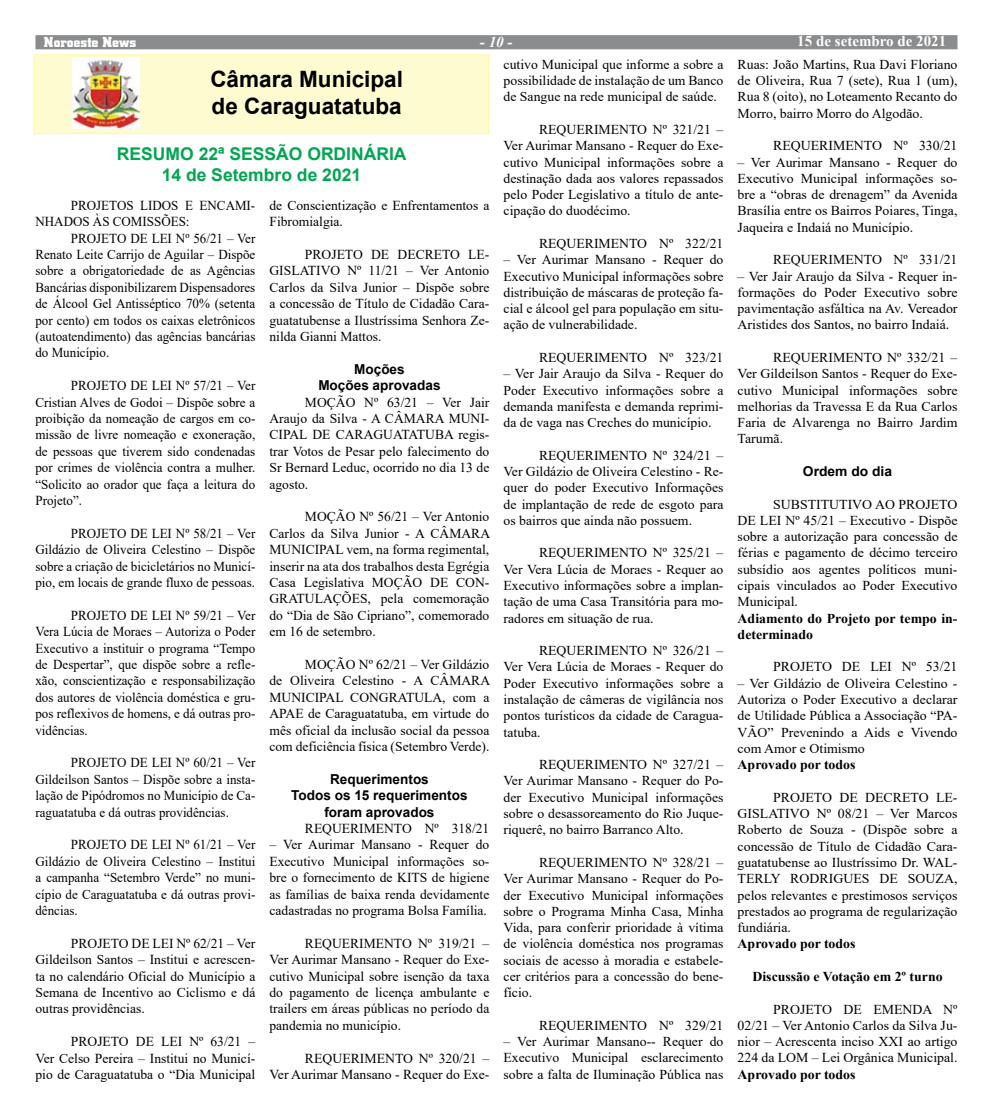
<style>
.page{position:relative;width:993px;height:1117px;background:#fff}
.page>*{position:absolute;margin:0;border:0;box-sizing:border-box;transform-origin:0 0}
.t1{font:700 22.5px/27px "Arial";color:#000}
.t2{font:700 17.5px/21px "Arial";color:#00a651;text-align:center}
.t3{font:700 15px "Times New Roman";color:#fff}
.t4{font:700 15px "City D";letter-spacing:.005em;color:#fff}
.t5{font:italic 700 15px "Times New Roman";color:#fff}
.t6{font:13.62px/16.2px "Times New Roman";color:#000;text-align:justify}
.t7{font:13.62px/16.4px "Times New Roman";color:#000;text-align:justify;scale:.95 1}
.t8{font:700 13.62px/16.2px "Times New Roman";color:#000}
.t9{font:700 13.62px/16.4px "Arial";color:#000;text-align:center}
</style>
<div class="page">
<div style="left:34px;top:54px;width:455px;height:80px;background:#fffbd0;border:1px solid #fff8aa"></div>
<img style="left:72px;top:58px;width:67px;height:70px">
<div style="left:35px;top:35px;width:922px;height:14px;background:#8a8c8e;border:1px solid #8a8c8e"></div>
<p class="t3" style="left:797px;top:31px;width:150px">15 de setembro de 2021</p>
<p class="t5" style="left:480px;top:31px;width:34px">- 10 -</p>
<p class="t3" style="left:790px;top:31px;width:62px">08 de nov</p>
<p class="t3" style="left:929px;top:31px;width:16px">18</p>
<p class="t4" style="left:44px;top:34px;width:94px">Noroeste News</p>
<p class="t5" style="left:473px;top:31px;width:34px">- 04 -</p>
<h1 class="t1" style="left:210px;top:65px;width:194px">Câmara Municipal de Caraguatatuba</h1>
<p class="t2" style="left:117px;top:144px;width:291px">RESUMO 22ª SESSÃO ORDINÁRIA<br>14 de Setembro de 2021</p>
<p class="t7" style="left:35px;top:196px;width:233px;text-indent:35px">PROJETOS LIDOS E ENCAMI-<br>NHADOS ÀS COMISSÕES:</p>
<p class="t7" style="left:35px;top:229px;width:233px;text-indent:35px">PROJETO DE LEI Nº 56/21 – Ver Renato Leite Carrijo de Aguilar – Dispõe sobre a obrigatoriedade de as Agências Bancárias disponibilizarem Dispensadores de Álcool Gel Antisséptico 70% (setenta por cento) em todos os caixas eletrônicos (autoatendimento) das agências bancárias do Município.</p>
<p class="t7" style="left:35px;top:377px;width:233px;text-indent:35px">PROJETO DE LEI Nº 57/21 – Ver Cristian Alves de Godoi – Dispõe sobre a proibição da nomeação de cargos em co&shy;missão de livre nomeação e exoneração, de pessoas que tiverem sido condenadas por crimes de violência contra a mulher. “Solicito ao orador que faça a leitura do Projeto”.</p>
<p class="t7" style="left:35px;top:524px;width:233px;text-indent:35px">PROJETO DE LEI Nº 58/21 – Ver Gildázio de Oliveira Celestino – Dispõe sobre a criação de bicicletários no Municí&shy;pio, em locais de grande fluxo de pessoas.</p>
<p class="t7" style="left:35px;top:606px;width:233px;text-indent:35px">PROJETO DE LEI Nº 59/21 – Ver Vera Lúcia de Moraes – Autoriza o Poder Executivo a instituir o programa “Tempo de Despertar”, que dispõe sobre a refle&shy;xão, conscientização e responsabilização dos autores de violência doméstica e gru&shy;pos reflexivos de homens, e dá outras pro&shy;vidências.</p>
<p class="t7" style="left:35px;top:754px;width:233px;text-indent:35px">PROJETO DE LEI Nº 60/21 – Ver Gildeilson Santos – Dispõe sobre a insta&shy;lação de Pipódromos no Município de Ca&shy;raguatatuba e dá outras providências.</p>
<p class="t7" style="left:35px;top:836px;width:233px;text-indent:35px">PROJETO DE LEI Nº 61/21 – Ver Gildázio de Oliveira Celestino – Institui a campanha “Setembro Verde” no muni&shy;cípio de Caraguatatuba e dá outras provi&shy;dências.</p>
<p class="t6" style="left:35px;top:934px;width:221px;text-indent:35px">PROJETO DE LEI Nº 62/21 – Ver Gildeilson Santos – Institui e acrescen&shy;ta no calendário Oficial do Município a Semana de Incentivo ao Ciclismo e dá outras providências.</p>
<p class="t6" style="left:35px;top:1032px;width:221px;text-indent:35px">PROJETO DE LEI Nº 63/21 – Ver Celso Pereira – Institui no Municí&shy;pio de Caraguatatuba o “Dia Municipal</p>
<p class="t6" style="left:269px;top:196px;width:221px">de Conscientização e Enfrentamentos a<br>Fibromialgia.</p>
<p class="t6" style="left:269px;top:246px;width:221px;text-indent:35px">PROJETO DE DECRETO LE-GISLATIVO Nº 11/21 – Ver Antonio Carlos da Silva Junior – Dispõe sobre a concessão de Título de Cidadão Cara&shy;guatatubense a Ilustríssima Senhora Ze&shy;nilda Gianni Mattos.</p>
<p class="t9" style="left:318px;top:361px;width:124px">Moções<br>Moções aprovadas</p>
<p class="t6" style="left:269px;top:393px;width:221px;text-indent:35px">MOÇÃO Nº 63/21 – Ver Jair Araujo da Silva - A CÂMARA MUNI-CIPAL DE CARAGUATATUBA regis&shy;trar Votos de Pesar pelo falecimento do Sr Bernard Leduc, ocorrido no dia 13 de agosto.</p>
<p class="t6" style="left:269px;top:508px;width:222px;text-indent:35px">MOÇÃO Nº 56/21 – Ver Antonio Carlos da Silva Junior - A CÂMARA MUNICIPAL vem, na forma regimental, inserir na ata dos trabalhos desta Egrégia Casa Legislativa MOÇÃO DE CON-GRATULAÇÕES, pela comemoração do “Dia de São Cipriano”, comemorado em 16 de setembro.</p>
<p class="t6" style="left:269px;top:655px;width:222px;text-indent:35px">MOÇÃO Nº 62/21 – Ver Gildázio de Oliveira Celestino - A CÂMARA MUNICIPAL CONGRATULA, com a APAE de Caraguatatuba, em virtude do mês oficial da inclusão social da pessoa com deficiência física (Setembro Verde).</p>
<p class="t9" style="left:291px;top:770px;width:178px">Requerimentos<br>Todos os 15 requerimentos foram aprovados</p>
<p class="t6" style="left:305px;top:819px;width:186px">REQUERIMENTO Nº 318/21</p>
<p class="t6" style="left:269px;top:836px;width:221px">– Ver Aurimar Mansano - Requer do Executivo Municipal informações so&shy;bre o fornecimento de KITS de higiene as famílias de baixa renda devidamente cadastradas no programa Bolsa Família.</p>
<p class="t6" style="left:269px;top:934px;width:221px;text-indent:35px">REQUERIMENTO Nº 319/21 – Ver Aurimar Mansano - Requer do Exe&shy;cutivo Municipal sobre isenção da taxa do pagamento de licença ambulante e trailers em áreas públicas no período da pandemia no município.</p>
<p class="t6" style="left:269px;top:1049px;width:221px;text-align:right">REQUERIMENTO Nº 320/21 –<br>Ver Aurimar Mansano - Requer do Exe-</p>
<p class="t6" style="left:503px;top:56px;width:221px">cutivo Municipal que informe a sobre a possibilidade de instalação de um Banco de Sangue na rede municipal de saúde.</p>
<p class="t6" style="left:503px;top:121px;width:221px;text-indent:35px">REQUERIMENTO Nº 321/21 – Ver Aurimar Mansano - Requer do Exe&shy;cutivo Municipal informações sobre a destinação dada aos valores repassados pelo Poder Legislativo a título de ante&shy;cipação do duodécimo.</p>
<p class="t6" style="left:539px;top:235px;width:186px">REQUERIMENTO Nº 322/21</p>
<p class="t6" style="left:503px;top:251px;width:221px">– Ver Aurimar Mansano - Requer do Executivo Municipal informações sobre distribuição de máscaras de proteção fa&shy;cial e álcool gel para população em situ&shy;ação de vulnerabilidade.</p>
<p class="t6" style="left:539px;top:349px;width:186px">REQUERIMENTO Nº 323/21</p>
<p class="t6" style="left:503px;top:365px;width:221px">– Ver Jair Araujo da Silva - Requer do Poder Executivo informações sobre a demanda manifesta e demanda reprimi&shy;da de vaga nas Creches do município.</p>
<p class="t6" style="left:503px;top:446px;width:221px;text-indent:35px">REQUERIMENTO Nº 324/21 – Ver Gildázio de Oliveira Celestino - Re&shy;quer do poder Executivo Informações de implantação de rede de esgoto para os bairros que ainda não possuem.</p>
<p class="t6" style="left:503px;top:544px;width:221px;text-indent:35px">REQUERIMENTO Nº 325/21 – Ver Vera Lúcia de Moraes - Requer ao Executivo informações sobre a implan&shy;tação de uma Casa Transitória para mo&shy;radores em situação de rua.</p>
<p class="t6" style="left:503px;top:642px;width:221px;text-indent:35px">REQUERIMENTO Nº 326/21 – Ver Vera Lúcia de Moraes - Requer do Poder Executivo informações sobre a instalação de câmeras de vigilância nos pontos turísticos da cidade de Caragua&shy;tatuba.</p>
<p class="t6" style="left:503px;top:755px;width:221px;text-indent:35px">REQUERIMENTO Nº 327/21 – Ver Aurimar Mansano - Requer do Po&shy;der Executivo Municipal informações sobre o desassoreamento do Rio Juque&shy;riquerê, no bairro Barranco Alto.</p>
<p class="t6" style="left:503px;top:853px;width:221px;text-indent:35px">REQUERIMENTO Nº 328/21 – Ver Aurimar Mansano - Requer do Po&shy;der Executivo Municipal informações sobre o Programa Minha Casa, Minha Vida, para conferir prioridade à vítima de violência doméstica nos programas sociais de acesso à moradia e estabele&shy;cer critérios para a concessão do bene&shy;fício.</p>
<p class="t6" style="left:539px;top:1016px;width:186px">REQUERIMENTO Nº 329/21</p>
<p class="t6" style="left:503px;top:1032px;width:221px">– Ver Aurimar Mansano-- Requer do Executivo Municipal esclarecimento sobre a falta de Iluminação Pública nas</p>
<p class="t6" style="left:737px;top:56px;width:221px">Ruas: João Martins, Rua Davi Floriano de Oliveira, Rua 7 (sete), Rua 1 (um), Rua 8 (oito), no Loteamento Recanto do Morro, bairro Morro do Algodão.</p>
<p class="t6" style="left:772px;top:137px;width:186px">REQUERIMENTO Nº 330/21</p>
<p class="t6" style="left:737px;top:153px;width:221px">– Ver Aurimar Mansano - Requer do Executivo Municipal informações so&shy;bre a “obras de drenagem” da Avenida Brasília entre os Bairros Poiares, Tinga, Jaqueira e Indaiá no Município.</p>
<p class="t6" style="left:772px;top:251px;width:186px">REQUERIMENTO Nº 331/21</p>
<p class="t6" style="left:737px;top:267px;width:221px">– Ver Jair Araujo da Silva - Requer in&shy;formações do Poder Executivo sobre pavimentação asfáltica na Av. Vereador Aristides dos Santos, no bairro Indaiá.</p>
<p class="t6" style="left:737px;top:349px;width:221px;text-indent:35px">REQUERIMENTO Nº 332/21 – Ver Gildeilson Santos - Requer do Exe&shy;cutivo Municipal informações sobre melhorias da Travessa E da Rua Carlos Faria de Alvarenga no Bairro Jardim Tarumã.</p>
<p class="t9" style="left:802px;top:463px;width:91px">Ordem do dia</p>
<p class="t6" style="left:737px;top:495px;width:221px;text-indent:35px">SUBSTITUTIVO AO PROJETO DE LEI Nº 45/21 – Executivo - Dispõe sobre a autorização para concessão de férias e pagamento de décimo terceiro subsídio aos agentes políticos muni&shy;cipais vinculados ao Poder Executivo Municipal.</p>
<p class="t8" style="left:737px;top:609px;width:221px">Adiamento do Projeto por tempo in&shy;determinado</p>
<p class="t6" style="left:772px;top:658px;width:186px">PROJETO DE LEI Nº 53/21</p>
<p class="t6" style="left:737px;top:674px;width:221px">– Ver Gildázio de Oliveira Celestino - Autoriza o Poder Executivo a declarar de Utilidade Pública a Associação “PA-VÃO” Prevenindo a Aids e Vivendo com Amor e Otimismo</p>
<p class="t8" style="left:737px;top:756px;width:119px">Aprovado por todos</p>
<p class="t6" style="left:737px;top:788px;width:221px;text-indent:35px">PROJETO DE DECRETO LE-GISLATIVO Nº 08/21 – Ver Marcos Roberto de Souza - (Dispõe sobre a concessão de Título de Cidadão Cara&shy;guatatubense ao Ilustríssimo Dr. WAL-TERLY RODRIGUES DE SOUZA, pelos relevantes e prestimosos serviços prestados ao programa de regularização fundiária.</p>
<p class="t8" style="left:737px;top:935px;width:119px">Aprovado por todos</p>
<p class="t8" style="left:752px;top:967px;width:192px">Discussão e Votação em 2º turno</p>
<p class="t6" style="left:737px;top:1000px;width:221px;text-indent:35px">PROJETO DE EMENDA Nº 02/21 – Ver Antonio Carlos da Silva Ju&shy;nior – Acrescenta inciso XXI ao artigo 224 da LOM – Lei Orgânica Municipal.</p>
<p class="t8" style="left:737px;top:1065px;width:119px">Aprovado por todos</p>
</div>
